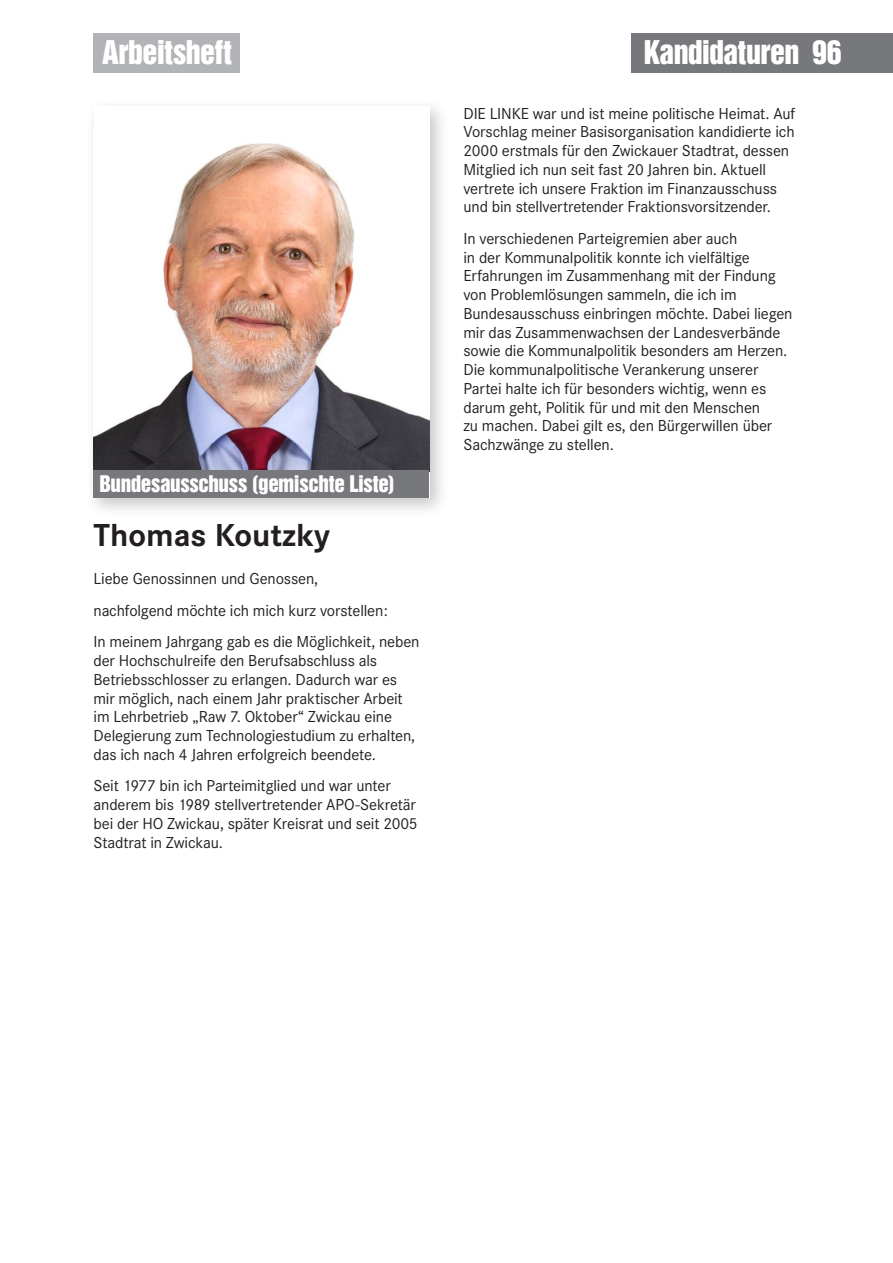
<style>
.page{position:relative;width:893px;height:1263px;background:#fff}
.page>*{position:absolute;margin:0;border:0;box-sizing:border-box;transform-origin:0 0}
.t1{font:700 33px "Corporate S";color:#231f20}
.t2{font:30px "Helvetica Inserat";letter-spacing:-.015em;color:#fff}
.t3{font:21px "Helvetica Inserat";letter-spacing:-.015em;color:#fff}
.t4{font:16.5px/18.8px "Corporate S";letter-spacing:-.01em;color:#231f20}
</style>
<div class="page">
<div style="left:94px;top:33px;width:146px;height:39px;background:#b2b3b7"></div>
<div style="left:795px;top:33px;width:98px;height:39px;background:#76787b"></div>
<div style="left:631px;top:33px;width:168px;height:39px;background:#76787b"></div>
<div style="left:85px;top:97px;width:364px;height:420px;background:#231f20;opacity:.25"></div>
<div style="left:94px;top:106px;width:335px;height:391px;background:#fff"></div>
<img style="left:94px;top:143px;width:335px;height:327px">
<div style="left:93px;top:470px;width:336px;height:27px;background:#76787b"></div>
<h2 class="t2" style="left:102px;top:35px;width:131px">Arbeitsheft</h2>
<h2 class="t2" style="left:644px;top:35px;width:200px">Kandidaturen 96</h2>
<p class="t3" style="left:99px;top:471px;width:297px">Bundesausschuss (gemischte Liste)</p>
<h1 class="t1" style="left:94px;top:516px;width:238px">Thomas Koutzky</h1>
<p class="t4" style="left:94px;top:563px;width:328px;line-height:31.5px">Liebe Genossinnen und Genossen,<br>nachfolgend möchte ich mich kurz vorstellen:<br>In meinem Jahrgang gab es die Möglichkeit, neben</p>
<p class="t4" style="left:94px;top:651px;width:323px">der Hochschulreife den Berufsabschluss als Betriebsschlosser zu erlangen. Dadurch war es mir möglich, nach einem Jahr praktischer Arbeit im Lehrbetrieb „Raw 7. Oktober“ Zwickau eine Delegierung zum Technologiestudium zu erhalten, das ich nach 4 Jahren erfolgreich beendete.</p>
<p class="t4" style="left:94px;top:776px;width:326px">Seit 1977 bin ich Parteimitglied und war unter anderem bis 1989 stellvertretender APO-Sekretär bei der HO Zwickau, später Kreisrat und seit 2005<br>Stadtrat in Zwickau.</p>
<p class="t4" style="left:463px;top:104px;width:333px">DIE LINKE war und ist meine politische Heimat. Auf Vorschlag meiner Basisorganisation kandidierte ich 2000 erstmals für den Zwickauer Stadtrat, dessen Mitglied ich nun seit fast 20 Jahren bin. Aktuell vertrete ich unsere Fraktion im Finanzausschuss und bin stellvertretender Fraktionsvorsitzender.</p>
<p class="t4" style="left:463px;top:229px;width:331px">In verschiedenen Parteigremien aber auch<br>in der Kommunalpolitik konnte ich vielfältige Erfahrungen im Zusammenhang mit der Findung von Problemlösungen sammeln, die ich im Bundesausschuss einbringen möchte. Dabei liegen mir das Zusammenwachsen der Landesverbände sowie die Kommunalpolitik besonders am Herzen.<br>Die kommunalpolitische Verankerung unserer Partei halte ich für besonders wichtig, wenn es darum geht, Politik für und mit den Menschen<br>zu machen. Dabei gilt es, den Bürgerwillen über Sachzwänge zu stellen.</p>
</div>
